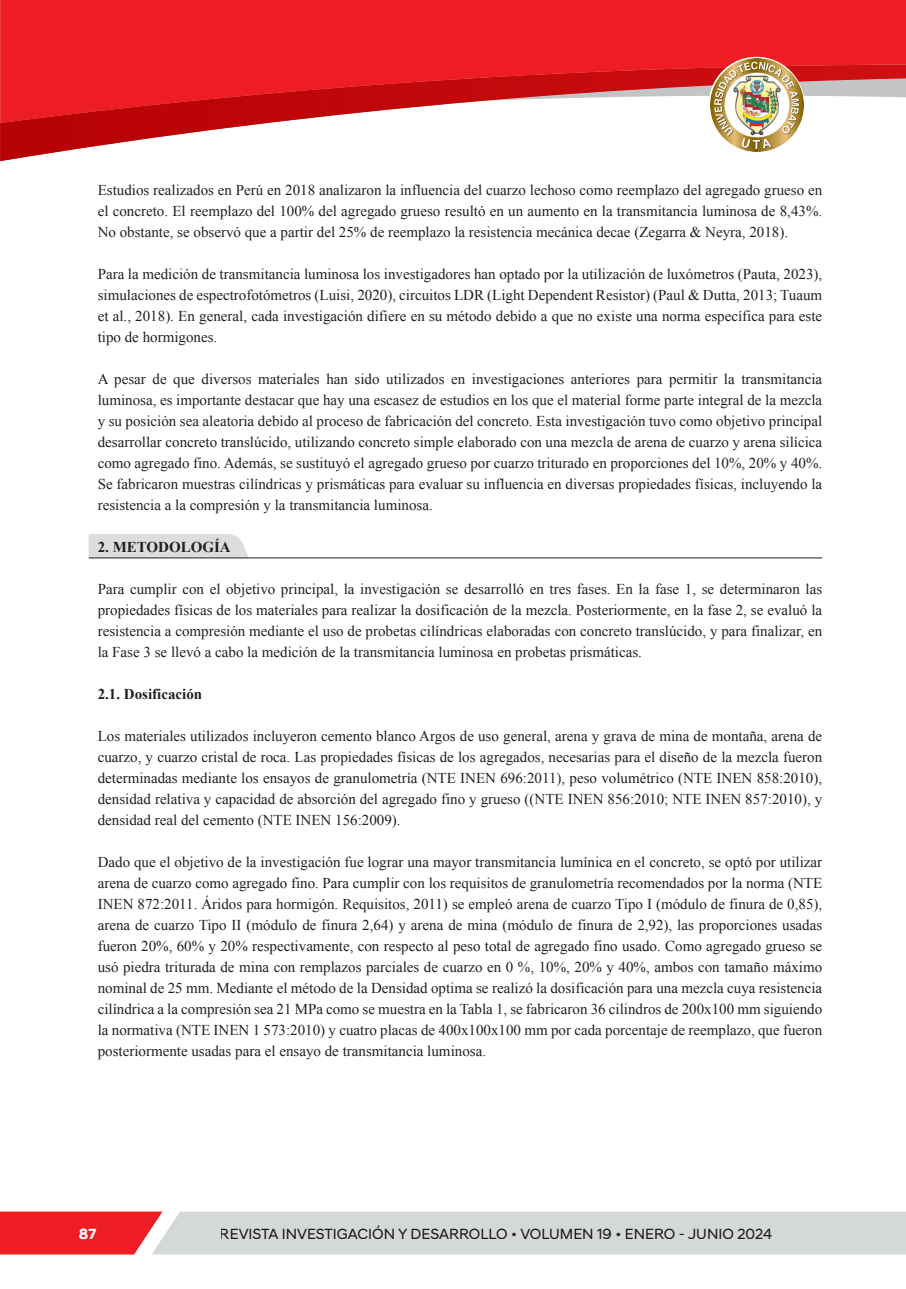
<style>
.page{position:relative;width:906px;height:1289px;background:#fff}
.page>*{position:absolute;margin:0;border:0;box-sizing:border-box;transform-origin:0 0}
.t1{font:15px/21px "Times New Roman";color:#231f20;text-align:justify}
.t2{font:15px "Hyundai Sans Head";color:#231f20}
.t3{font:700 15px "Times New Roman";color:#231f20}
.t4{font:700 15px "Hyundai Sans Head";color:#fff}
</style>
<div class="page">
<div style="left:89px;top:534px;width:159px;height:23px;background:#dcdddf"></div>
<hr style="left:89px;top:557px;width:733px;height:1px;background:#231f20">
<svg style="left:0;top:1211px;width:906px;height:43px;background:#dababb"></svg>
<div style="left:0;top:0;width:906px;height:65px;background:#ee1d23"></div>
<svg style="left:0;top:65px;width:484px;height:96px"></svg>
<svg style="left:484px;top:57px;width:422px;height:95px"></svg>
<img style="left:710px;top:58px;width:93px;height:93px">
<p class="t1" style="left:98px;top:179px;width:726px">Estudios realizados en Perú en 2018 analizaron la influencia del cuarzo lechoso como reemplazo del agregado grueso en el concreto. El reemplazo del 100% del agregado grueso resultó en un aumento en la transmitancia luminosa de 8,43%.<br>No obstante, se observó que a partir del 25% de reemplazo la resistencia mecánica decae (Zegarra &amp; Neyra, 2018).</p>
<p class="t1" style="left:98px;top:263px;width:726px">Para la medición de transmitancia luminosa los investigadores han optado por la utilización de luxómetros (Pauta, 2023), simulaciones de espectrofotómetros (Luisi, 2020), circuitos LDR (Light Dependent Resistor) (Paul &amp; Dutta, 2013; Tuaum et al., 2018). En general, cada investigación difiere en su método debido a que no existe una norma específica para este tipo de hormigones.</p>
<p class="t1" style="left:98px;top:368px;width:726px">A pesar de que diversos materiales han sido utilizados en investigaciones anteriores para permitir la transmitancia luminosa, es importante destacar que hay una escasez de estudios en los que el material forme parte integral de la mezcla y su posición sea aleatoria debido al proceso de fabricación del concreto. Esta investigación tuvo como objetivo principal desarrollar concreto translúcido, utilizando concreto simple elaborado con una mezcla de arena de cuarzo y arena silícica como agregado fino. Además, se sustituyó el agregado grueso por cuarzo triturado en proporciones del 10%, 20% y 40%.<br>Se fabricaron muestras cilíndricas y prismáticas para evaluar su influencia en diversas propiedades físicas, incluyendo la resistencia a la compresión y la transmitancia luminosa.</p>
<p class="t3" style="left:98px;top:536px;width:135px">2. METODOLOGÍA</p>
<p class="t1" style="left:98px;top:578px;width:726px">Para cumplir con el objetivo principal, la investigación se desarrolló en tres fases. En la fase 1, se determinaron las propiedades físicas de los materiales para realizar la dosificación de la mezcla. Posteriormente, en la fase 2, se evaluó la resistencia a compresión mediante el uso de probetas cilíndricas elaboradas con concreto translúcido, y para finalizar, en la Fase 3 se llevó a cabo la medición de la transmitancia luminosa en probetas prismáticas.</p>
<p class="t3" style="left:98px;top:683px;width:106px">2.1. Dosificación</p>
<p class="t1" style="left:98px;top:725px;width:726px">Los materiales utilizados incluyeron cemento blanco Argos de uso general, arena y grava de mina de montaña, arena de cuarzo, y cuarzo cristal de roca. Las propiedades físicas de los agregados, necesarias para el diseño de la mezcla fueron determinadas mediante los ensayos de granulometría (NTE INEN 696:2011), peso volumétrico (NTE INEN 858:2010), densidad relativa y capacidad de absorción del agregado fino y grueso ((NTE INEN 856:2010; NTE INEN 857:2010), y densidad real del cemento (NTE INEN 156:2009).</p>
<p class="t1" style="left:98px;top:851px;width:726px">Dado que el objetivo de la investigación fue lograr una mayor transmitancia lumínica en el concreto, se optó por utilizar arena de cuarzo como agregado fino. Para cumplir con los requisitos de granulometría recomendados por la norma (NTE INEN 872:2011. Áridos para hormigón. Requisitos, 2011) se empleó arena de cuarzo Tipo I (módulo de finura de 0,85), arena de cuarzo Tipo II (módulo de finura 2,64) y arena de mina (módulo de finura de 2,92), las proporciones usadas fueron 20%, 60% y 20% respectivamente, con respecto al peso total de agregado fino usado. Como agregado grueso se usó piedra triturada de mina con remplazos parciales de cuarzo en 0 %, 10%, 20% y 40%, ambos con tamaño máximo nominal de 25 mm. Mediante el método de la Densidad optima se realizó la dosificación para una mezcla cuya resistencia cilíndrica a la compresión sea 21 MPa como se muestra en la Tabla 1, se fabricaron 36 cilindros de 200x100 mm siguiendo la normativa (NTE INEN 1 573:2010) y cuatro placas de 400x100x100 mm por cada porcentaje de reemplazo, que fueron posteriormente usadas para el ensayo de transmitancia luminosa.</p>
<p class="t4" style="left:79px;top:1224px;width:19px">87</p>
<p class="t2" style="left:220px;top:1224px;width:554px">REVISTA INVESTIGACIÓN Y DESARROLLO • VOLUMEN 19 • ENERO - JUNIO 2024</p>
</div>
